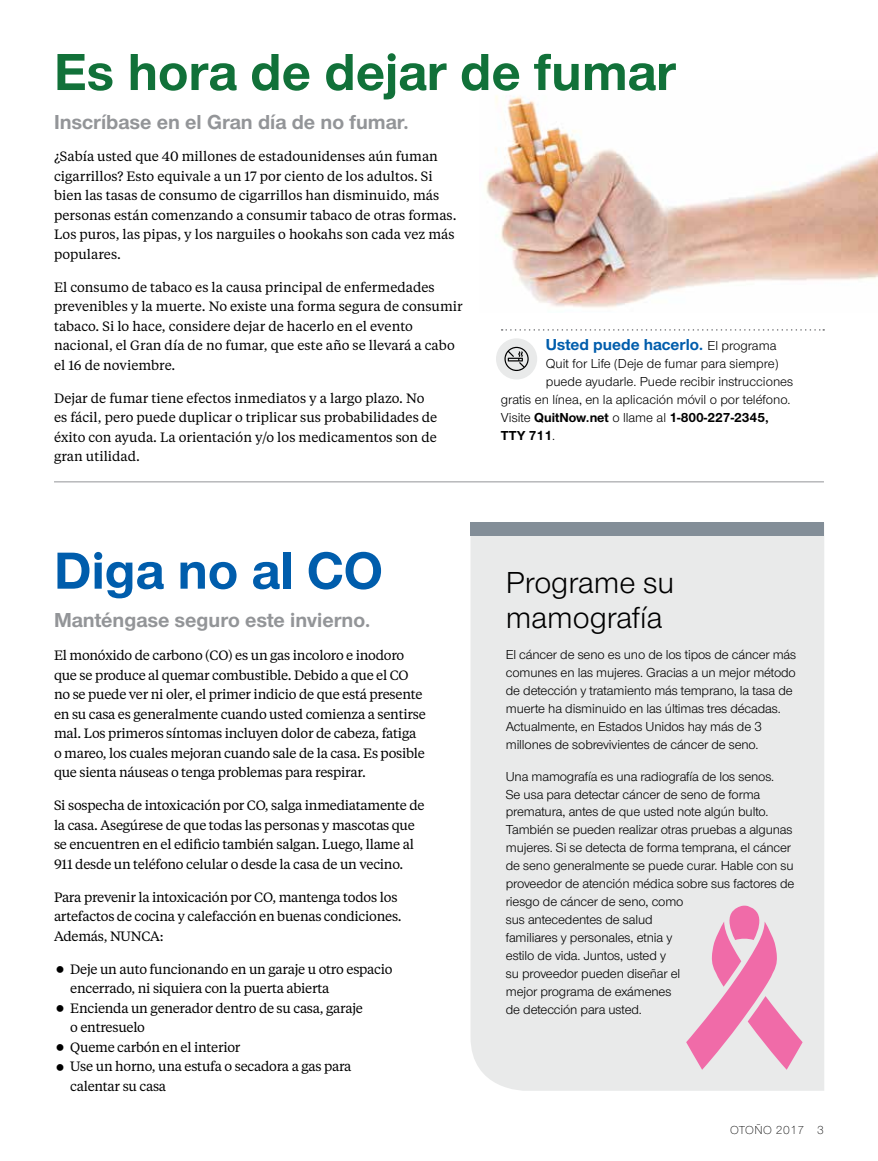
<style>
.page{position:relative;width:878px;height:1161px;background:#fff}
.page>*{position:absolute;margin:0;border:0;box-sizing:border-box;transform-origin:0 0}
.t1{font:700 54px "UHC Sans";color:#117139}
.t2{font:700 54px "UHC Sans";color:#005dac}
.t3{font:31.5px/34.5px "UHC Sans";color:#000}
.t4{font:700 21px "UHC Sans";color:#939598}
.t5{font:700 16.5px "UHC Sans";color:#005dac}
.t6{font:13.5px/19.5px "UHC Serif Text";letter-spacing:-.015em;color:#000}
.t7{font:13.5px/18px "UHC Sans";letter-spacing:-.01em;color:#000}
.t8{font:700 13.5px "UHC Sans";color:#000}
.t9{font:300 12px "UHC Sans";letter-spacing:.04em;color:#000}
.s1{font-weight:400;font-size:13.5px;color:#000}
.s2{font-weight:400}
</style>
<div class="page">
<img style="left:485px;top:95px;width:393px;height:213px">
<svg style="left:501px;top:329px;width:323px;height:2px"></svg>
<div style="left:496px;top:338px;width:41px;height:42px;background:#e9eaea;border-radius:50%"></div>
<svg style="left:504px;top:347px;width:24px;height:24px"></svg>
<hr style="left:54px;top:481px;width:770px;height:1px;background:#939598">
<div style="left:470px;top:536px;width:354px;height:555px;background:#e9eaea"></div>
<div style="left:470px;top:523px;width:354px;height:13px;background:#838e98"></div>
<svg style="left:686px;top:906px;width:116px;height:164px;background:#ebb6cf"></svg>
<h1 class="t1" style="left:54px;top:36px;width:623px">Es hora de dejar de fumar</h1>
<h3 class="t4" style="left:54px;top:108px;width:356px">Inscríbase en el Gran día de no fumar.</h3>
<p class="t6" style="left:54px;top:146px;width:404px">¿Sabía usted que 40 millones de estadounidenses aún fuman cigarrillos? Esto equivale a un 17 por ciento de los adultos. Si bien las tasas de consumo de cigarrillos han disminuido, más personas están comenzando a consumir tabaco de otras formas.<br>Los puros, las pipas, y los narguiles o hookahs son cada vez más populares.</p>
<p class="t6" style="left:54px;top:277px;width:410px">El consumo de tabaco es la causa principal de enfermedades prevenibles y la muerte. No existe una forma segura de consumir tabaco. Si lo hace, considere dejar de hacerlo en el evento nacional, el Gran día de no fumar, que este año se llevará a cabo el 16 de noviembre.</p>
<p class="t6" style="left:54px;top:388px;width:385px">Dejar de fumar tiene efectos inmediatos y a largo plazo. No es fácil, pero puede duplicar o triplicar sus probabilidades de éxito con ayuda. La orientación y/o los medicamentos son de gran utilidad.</p>
<h1 class="t2" style="left:54px;top:534px;width:330px">Diga no al CO</h1>
<h3 class="t4" style="left:54px;top:606px;width:318px">Manténgase seguro este invierno.</h3>
<p class="t6" style="left:54px;top:645px;width:373px">El monóxido de carbono (CO) es un gas incoloro e inodoro que se produce al quemar combustible. Debido a que el CO no se puede ver ni oler, el primer indicio de que está presente en su casa es generalmente cuando usted comienza a sentirse mal. Los primeros síntomas incluyen dolor de cabeza, fatiga o mareo, los cuales mejoran cuando sale de la casa. Es posible que sienta náuseas o tenga problemas para respirar.</p>
<p class="t6" style="left:54px;top:795px;width:372px">Si sospecha de intoxicación por CO, salga inmediatamente de la casa. Asegúrese de que todas las personas y mascotas que se encuentren en el edificio también salgan. Luego, llame al 911 desde un teléfono celular o desde la casa de un vecino.</p>
<p class="t6" style="left:54px;top:887px;width:349px">Para prevenir la intoxicación por CO, mantenga todos los artefactos de cocina y calefacción en buenas condiciones.<br>Además, NUNCA:</p>
<p class="t6" style="left:70px;top:959px;width:324px">Deje un auto funcionando en un garaje u otro espacio encerrado, ni siquiera con la puerta abierta<br>Encienda un generador dentro de su casa, garaje<br>o entresuelo<br>Queme carbón en el interior<br>Use un horno, una estufa o secadora a gas para calentar su casa</p>
<p class="t5" style="left:546px;top:334px;width:232px">Usted puede hacerlo. <span class="s1">El programa</span></p>
<p class="t7" style="left:546px;top:354px;width:234px">Quit for Life (Deje de fumar para siempre)</p>
<p class="t7" style="left:546px;top:372px;width:249px">puede ayudarle. Puede recibir instrucciones</p>
<p class="t7" style="left:501px;top:390px;width:291px">gratis en línea, en la aplicación móvil o por teléfono.</p>
<p class="t8" style="left:501px;top:409px;width:269px"><span class="s2">Visite</span> QuitNow.net <span class="s2">o llame al</span> 1-800-227-2345,</p>
<p class="t8" style="left:501px;top:427px;width:56px">TTY 711<span class="s2">.</span></p>
<h2 class="t3" style="left:506px;top:564px;width:170px">Programe su mamografía</h2>
<p class="t7" style="left:506px;top:645px;width:292px">El cáncer de seno es uno de los tipos de cáncer más comunes en las mujeres. Gracias a un mejor método de detección y tratamiento más temprano, la tasa de muerte ha disminuido en las últimas tres décadas.<br>Actualmente, en Estados Unidos hay más de 3 millones de sobrevivientes de cáncer de seno.</p>
<p class="t7" style="left:506px;top:767px;width:290px">Una mamografía es una radiografía de los senos.<br>Se usa para detectar cáncer de seno de forma prematura, antes de que usted note algún bulto.<br>También se pueden realizar otras pruebas a algunas mujeres. Si se detecta de forma temprana, el cáncer de seno generalmente se puede curar. Hable con su proveedor de atención médica sobre sus factores de riesgo de cáncer de seno, como<br>sus antecedentes de salud<br>familiares y personales, etnia y<br>estilo de vida. Juntos, usted y<br>su proveedor pueden diseñar el<br>mejor programa de exámenes<br>de detección para usted.</p>
<p class="t9" style="left:730px;top:1122px;width:95px">OTOÑO 2017 3</p>
</div>
